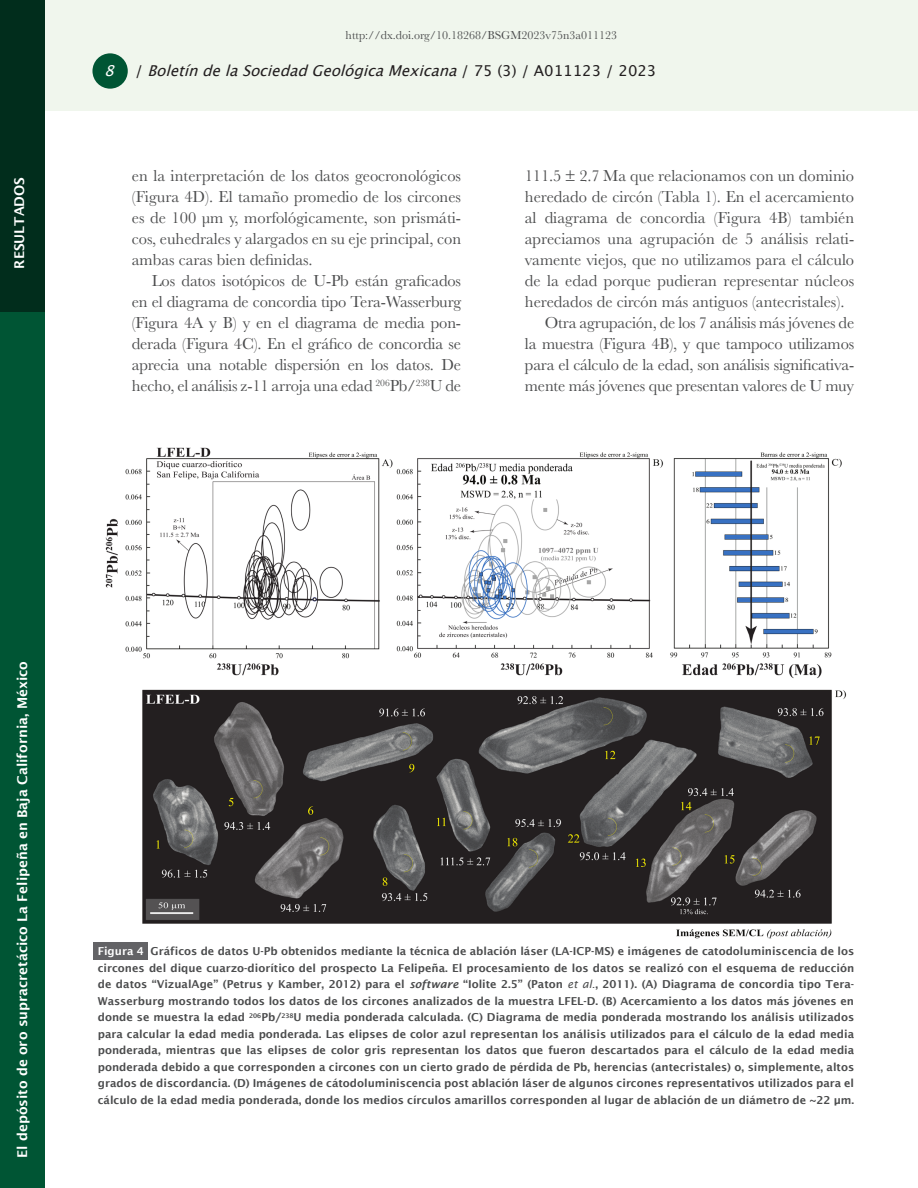
<style>
.page{position:relative;width:918px;height:1188px;background:#fff}
.page>*{position:absolute;margin:0;border:0;box-sizing:border-box;transform-origin:0 0}
.Texto_general{font:16.5px/21px "Baskerville";letter-spacing:-.01em;color:#4b4c4d;text-align:justify}
.t1{font:italic 15px "Lucida Grande";color:#231f20}
.t2{font:italic 15px "Lucida Grande";color:#fff}
.Sección{font:600 13.5px "Lucida Sans";color:#fff}
.t3{font:12px "Baskerville";color:#4b4c4d}
.Pie_de_figura{font:600 10.95px/16.5px "Lucida Sans";color:#4b4c4d;text-align:justify}
.Pie_de_figura__número{font:600 10.95px "Lucida Sans";color:#fff}
.s1{font-style:normal}
.s2{font-style:italic}
.s3{font-weight:400;font-style:italic}
</style>
<div class="page">
<div style="left:0;top:311px;width:44px;height:877px;background:#005534"></div>
<div style="left:45px;top:0;width:873px;height:111px;background:#f0f6ed"></div>
<div style="left:92px;top:53px;width:36px;height:36px;background:#005534;border-radius:50%"></div>
<div style="left:0;top:0;width:44px;height:311px;background:#012d1c"></div>
<img style="left:105px;top:447px;width:742px;height:492px">
<div style="left:94px;top:943px;width:54px;height:17px;background:#636366"></div>
<p class="Sección" style="left:12px;top:269px;width:93px;rotate:-90deg">RESULTADOS</p>
<h2 class="t2" style="left:104px;top:62px;width:19px">8</h2>
<p class="t3" style="left:346px;top:27px;width:273px">http://dx.doi.org/10.18268/BSGM2023v75n3a011123</p>
<h2 class="t1" style="left:135px;top:62px;width:523px"><span class="s1">/</span> BoletíndelaSociedadGeológicaMexicana<span class="s1">/ 7 5 ( 3 ) / A 0 1 1 1 2 3 / 2 0 2 3</span></h2>
<p class="Texto_general" style="left:132px;top:166px;width:331px">en la interpretación de los datos geocronológicos (Figura 4D). El tamaño promedio de los circones es de 100 µm y, morfológicamente, son prismáti&shy;cos, euhedrales y alargados en su eje principal, con ambas caras bien definidas.</p>
<p class="Texto_general" style="left:132px;top:271px;width:331px;text-indent:20px">Los datos isotópicos de U-Pb están graficados en el diagrama de concordia tipo Tera-Wasserburg (Figura 4A y B) y en el diagrama de media pon&shy;derada (Figura 4C). En el gráfico de concordia se aprecia una notable dispersión en los datos. De hecho, el análisis z-11 arroja una edad <sup>206</sup>Pb/<sup>238</sup>U de</p>
<p class="Texto_general" style="left:525px;top:166px;width:331px">111.5 ± 2.7 Ma que relacionamos con un dominio heredado de circón (Tabla 1). En el acercamiento al diagrama de concordia (Figura 4B) también apreciamos una agrupación de 5 análisis relati&shy;vamente viejos, que no utilizamos para el cálculo de la edad porque pudieran representar núcleos heredados de circón más antiguos (antecristales).</p>
<p class="Texto_general" style="left:525px;top:313px;width:331px;text-indent:20px">Otra agrupación, de los 7 análisis más jóvenes de la muestra (Figura 4B), y que tampoco utilizamos para el cálculo de la edad, son análisis significativa&shy;mente más jóvenes que presentan valores de U muy</p>
<p class="Sección" style="left:15px;top:1158px;width:499px;rotate:-90deg">El depósito de oro supracretácico La Felipeña en Baja California, México</p>
<p class="Pie_de_figura" style="left:98px;top:943px;width:758px;text-indent:53px">Gráficos de datos U-Pb obtenidos mediante la técnica de ablación láser (LA-ICP-MS) e imágenes de catodoluminiscencia de los circones del dique cuarzo-diorítico del prospecto La Felipeña. El procesamiento de los datos se realizó con el esquema de reducción de datos “VizualAge” (Petrus y Kamber, 2012) para el <span class="s2">software</span> “Iolite 2.5” (Paton <span class="s3">et al.</span>, 2011). (A) Diagrama de concordia tipo Tera-Wasserburg mostrando todos los datos de los circones analizados de la muestra LFEL-D. (B) Acercamiento a los datos más jóvenes en donde se muestra la edad <sup>206</sup>Pb/<sup>238</sup>U media ponderada calculada. (C) Diagrama de media ponderada mostrando los análisis utilizados para calcular la edad media ponderada. Las elipses de color azul representan los análisis utilizados para el cálculo de la edad media ponderada, mientras que las elipses de color gris representan los datos que fueron descartados para el cálculo de la edad media ponderada debido a que corresponden a circones con un cierto grado de pérdida de Pb, herencias (antecristales) o, simplemente, altos grados de discordancia. (D) Imágenes de cátodoluminiscencia post ablación láser de algunos circones representativos utilizados para el cálculo de la edad media ponderada, donde los medios círculos amarillos corresponden al lugar de ablación de un diámetro de ~22 µm.</p>
<p class="Pie_de_figura__número" style="left:98px;top:945px;width:48px">Figura 4</p>
</div>
